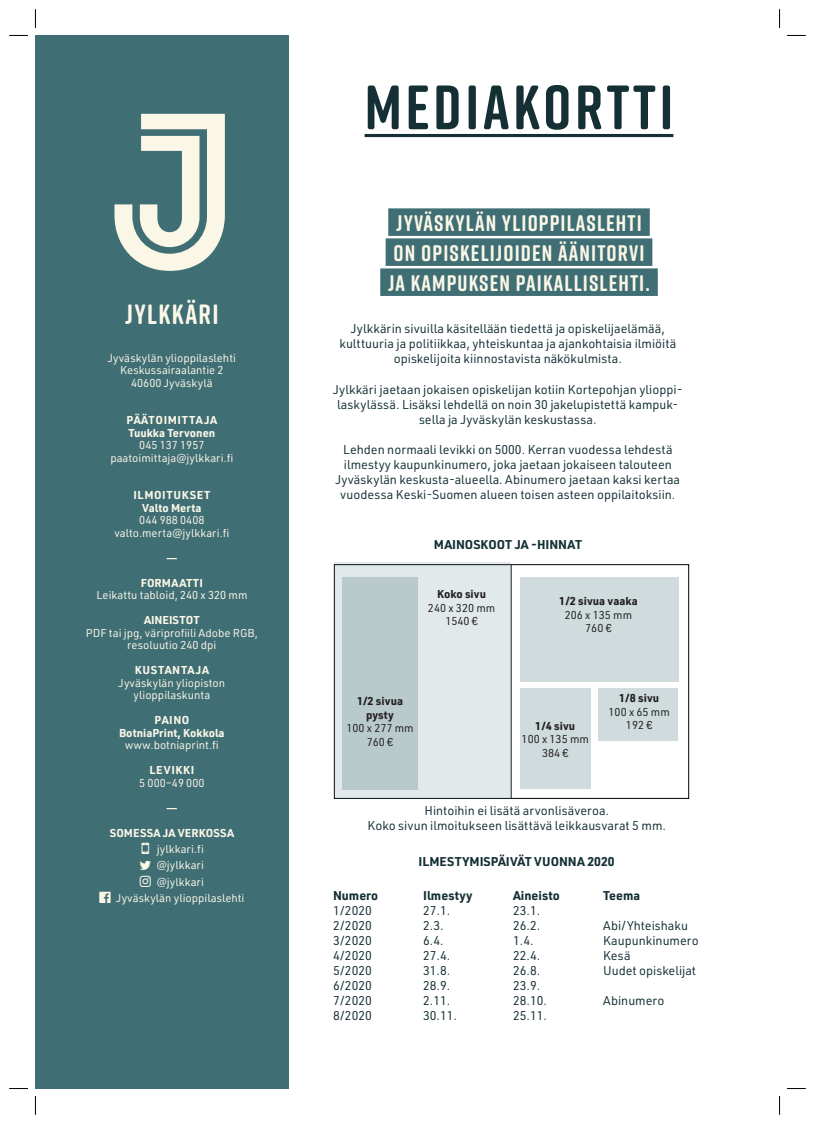
<style>
.page{position:relative;width:815px;height:1124px;background:#fff}
.page>*{position:absolute;margin:0;border:0;box-sizing:border-box;transform-origin:0 0}
.t1{font:700 62.5px "Rift Soft";letter-spacing:.06em;color:#143035}
.t2{font:700 27.88px "Rift Soft";letter-spacing:.05em;color:#fbf7e7}
.t3{font:700 22.5px/30px "Rift Soft";letter-spacing:.05em;color:#fbf7e7;text-align:center}
.t4{font:12.5px/15px "URWDIN";color:#143035;text-align:center}
.t5{font:700 12.5px "URWDIN";color:#143035}
.t6{font:11.25px/12.5px "URWDIN";color:#fbf7e7;text-align:center}
.t7{font:11.25px/13.5px "URWDIN";color:#231f20;text-align:center}
.t8{font:700 11.25px/12.5px "URWDIN";letter-spacing:.02em;color:#fbf7e7}
.t9{font:700 11.25px/13.5px "URWDIN";letter-spacing:.005em;color:#231f20;text-align:center}
.t10{font:700 11.25px/12.5px "URWDIN";color:#fbf7e7;text-align:center}
.t11{font:700 11.25px/12.5px "URWDIN";letter-spacing:.05em;color:#fbf7e7;text-align:center}
.t12{font:700 11.25px "URWDIN";letter-spacing:.06em;color:#fbf7e7}
.t13{font:700 9.62px "URWDIN";color:#fbf7e7}
</style>
<div class="page">
<div style="left:598px;top:688px;width:80px;height:52px;background:#cfdbdc"></div>
<div style="left:334px;top:562px;width:176px;height:236px;background:#e2e9ea"></div>
<div style="left:343px;top:577px;width:75px;height:212px;background:#b9cacd"></div>
<div style="left:520px;top:577px;width:159px;height:104px;background:#cfdbdc"></div>
<div style="left:520px;top:688px;width:70px;height:101px;background:#cfdbdc"></div>
<div style="left:35px;top:35px;width:253px;height:1053px;background:#406e75"></div>
<svg style="left:114px;top:114px;width:111px;height:157px"></svg>
<hr style="left:365px;top:134px;width:308px;height:3px;background:#143035">
<hr style="left:511px;top:564px;width:1px;height:234px;background:#231f20">
<div style="left:388px;top:208px;width:262px;height:28px;background:#406e75"></div>
<div style="left:386px;top:238px;width:266px;height:28px;background:#406e75"></div>
<div style="left:380px;top:268px;width:278px;height:28px;background:#406e75"></div>
<svg style="left:9px;top:35px;width:19px;height:1px"></svg>
<svg style="left:787px;top:35px;width:19px;height:1px"></svg>
<svg style="left:9px;top:1088px;width:19px;height:1px"></svg>
<svg style="left:787px;top:1088px;width:19px;height:1px"></svg>
<svg style="left:35px;top:9px;width:1px;height:19px"></svg>
<svg style="left:35px;top:1096px;width:1px;height:18px"></svg>
<svg style="left:779px;top:9px;width:1px;height:19px"></svg>
<svg style="left:779px;top:1096px;width:1px;height:18px"></svg>
<h2 class="t2" style="left:125px;top:294px;width:95px">JYLKKÄRI</h2>
<p class="t6" style="left:108px;top:351px;width:130px">Jyväskylän ylioppilaslehti<br>Keskussairaalantie 2<br>40600 Jyväskylä</p>
<p class="t8" style="left:127px;top:413px;width:92px">PÄÄTOIMITTAJA<br>Tuukka Tervonen</p>
<p class="t6" style="left:110px;top:438px;width:125px">045 137 1957 paatoimittaja@jylkkari.fi</p>
<p class="t11" style="left:133px;top:488px;width:78px">ILMOITUKSET<br>Valto Merta</p>
<p class="t6" style="left:114px;top:513px;width:117px">044 988 0408 valto.merta@jylkkari.fi</p>
<p class="t13" style="left:167px;top:551px;width:12px">——</p>
<p class="t8" style="left:141px;top:576px;width:64px">FORMAATTI</p>
<p class="t6" style="left:96px;top:588px;width:153px">Leikattu tabloid, 240 x 320 mm</p>
<p class="t10" style="left:144px;top:613px;width:57px">AINEISTOT</p>
<p class="t6" style="left:86px;top:626px;width:174px">PDF tai jpg, väriprofiili Adobe RGB, resoluutio 240 dpi</p>
<p class="t12" style="left:135px;top:662px;width:76px">KUSTANTAJA</p>
<p class="t6" style="left:119px;top:676px;width:108px">Jyväskylän yliopiston ylioppilaskunta</p>
<p class="t10" style="left:119px;top:713px;width:107px">PAINO<br>BotniaPrint, Kokkola</p>
<p class="t6" style="left:125px;top:738px;width:95px">www.botniaprint.fi</p>
<p class="t12" style="left:149px;top:762px;width:46px">LEVIKKI</p>
<p class="t6" style="left:139px;top:776px;width:67px">5 000–49 000</p>
<p class="t13" style="left:167px;top:801px;width:12px">——</p>
<p class="t8" style="left:110px;top:826px;width:126px">SOMESSA JA VERKOSSA</p>
<p class="t6" style="left:116px;top:840px;width:130px;line-height:16.2px">jylkkari.fi<br>@jylkkari<br>@jylkkari<br>Jyväskylän ylioppilaslehti</p>
<h1 class="t1" style="left:365px;top:63px;width:310px">MEDIAKORTTI</h1>
<h3 class="t3" style="left:388px;top:207px;width:263px">JYVÄSKYLÄN YLIOPPILASLEHTI<br>ON OPISKELIJOIDEN ÄÄNITORVI<br>JA KAMPUKSEN PAIKALLISLEHTI.</h3>
<p class="t4" style="left:339px;top:321px;width:338px">Jylkkärin sivuilla käsitellään tiedettä ja opiskelijaelämää, kulttuuria ja politiikkaa, yhteiskuntaa ja ajankohtaisia ilmiöitä opiskelijoita kiinnostavista näkökulmista.</p>
<p class="t4" style="left:333px;top:381px;width:351px">Jylkkäri jaetaan jokaisen opiskelijan kotiin Kortepohjan ylioppi&shy;laskylässä. Lisäksi lehdellä on noin 30 jakelupistettä kampuk&shy;sella ja Jyväskylän keskustassa.</p>
<p class="t4" style="left:336px;top:441px;width:346px">Lehden normaali levikki on 5000. Kerran vuodessa lehdestä ilmestyy kaupunkinumero, joka jaetaan jokaiseen talouteen Jyväskylän keskusta-alueella. Abinumero jaetaan kaksi kertaa vuodessa Keski-Suomen alueen toisen asteen oppilaitoksiin.</p>
<p class="t5" style="left:434px;top:535px;width:150px">MAINOSKOOT JA -HINNAT</p>
<p class="t9" style="left:437px;top:586px;width:50px">Koko sivu</p>
<p class="t7" style="left:428px;top:600px;width:69px">240 x 320 mm<br>1540 €</p>
<p class="t9" style="left:357px;top:693px;width:48px">1/2 sivua pysty</p>
<p class="t7" style="left:346px;top:720px;width:69px">100 x 277 mm<br>760 €</p>
<p class="t9" style="left:559px;top:593px;width:80px">1/2 sivua vaaka</p>
<p class="t7" style="left:565px;top:607px;width:69px">206 x 135 mm<br>760 €</p>
<p class="t9" style="left:535px;top:718px;width:42px">1/4 sivu</p>
<p class="t7" style="left:522px;top:732px;width:69px">100 x 135 mm<br>384 €</p>
<p class="t9" style="left:619px;top:690px;width:42px">1/8 sivu</p>
<p class="t7" style="left:609px;top:704px;width:63px">100 x 65 mm<br>192 €</p>
<p class="t4" style="left:368px;top:802px;width:300px">Hintoihin ei lisätä arvonlisäveroa.<br>Koko sivun ilmoitukseen lisättävä leikkausvarat 5 mm.</p>
<p class="t5" style="left:418px;top:852px;width:198px">ILMESTYMISPÄIVÄT VUONNA 2020</p>
<p class="t5" style="left:333px;top:886px;width:47px">Numero</p>
<p class="t5" style="left:423px;top:886px;width:51px">Ilmestyy</p>
<p class="t5" style="left:513px;top:886px;width:48px">Aineisto</p>
<p class="t5" style="left:603px;top:886px;width:38px">Teema</p>
<p class="t4" style="left:333px;top:902px;width:40px">1/2020</p>
<p class="t4" style="left:423px;top:902px;width:29px">27.1.</p>
<p class="t4" style="left:513px;top:902px;width:29px">23.1.</p>
<p class="t4" style="left:333px;top:917px;width:40px">2/2020</p>
<p class="t4" style="left:423px;top:917px;width:22px">2.3.</p>
<p class="t4" style="left:513px;top:917px;width:29px">26.2.</p>
<p class="t4" style="left:603px;top:917px;width:86px">Abi/Yhteishaku</p>
<p class="t4" style="left:333px;top:932px;width:40px">3/2020</p>
<p class="t4" style="left:423px;top:932px;width:22px">6.4.</p>
<p class="t4" style="left:513px;top:932px;width:22px">1.4.</p>
<p class="t4" style="left:603px;top:932px;width:97px">Kaupunkinumero</p>
<p class="t4" style="left:333px;top:947px;width:40px">4/2020</p>
<p class="t4" style="left:423px;top:947px;width:29px">27.4.</p>
<p class="t4" style="left:513px;top:947px;width:29px">22.4.</p>
<p class="t4" style="left:603px;top:947px;width:29px">Kesä</p>
<p class="t4" style="left:333px;top:962px;width:40px">5/2020</p>
<p class="t4" style="left:423px;top:962px;width:29px">31.8.</p>
<p class="t4" style="left:513px;top:962px;width:29px">26.8.</p>
<p class="t4" style="left:603px;top:962px;width:95px">Uudet opiskelijat</p>
<p class="t4" style="left:333px;top:977px;width:40px">6/2020</p>
<p class="t4" style="left:423px;top:977px;width:29px">28.9.</p>
<p class="t4" style="left:513px;top:977px;width:29px">23.9.</p>
<p class="t4" style="left:333px;top:992px;width:40px">7/2020</p>
<p class="t4" style="left:423px;top:992px;width:29px">2.11.</p>
<p class="t4" style="left:513px;top:992px;width:36px">28.10.</p>
<p class="t4" style="left:603px;top:992px;width:63px">Abinumero</p>
<p class="t4" style="left:333px;top:1007px;width:40px">8/2020</p>
<p class="t4" style="left:423px;top:1007px;width:36px">30.11.</p>
<p class="t4" style="left:513px;top:1007px;width:36px">25.11.</p>
</div>
